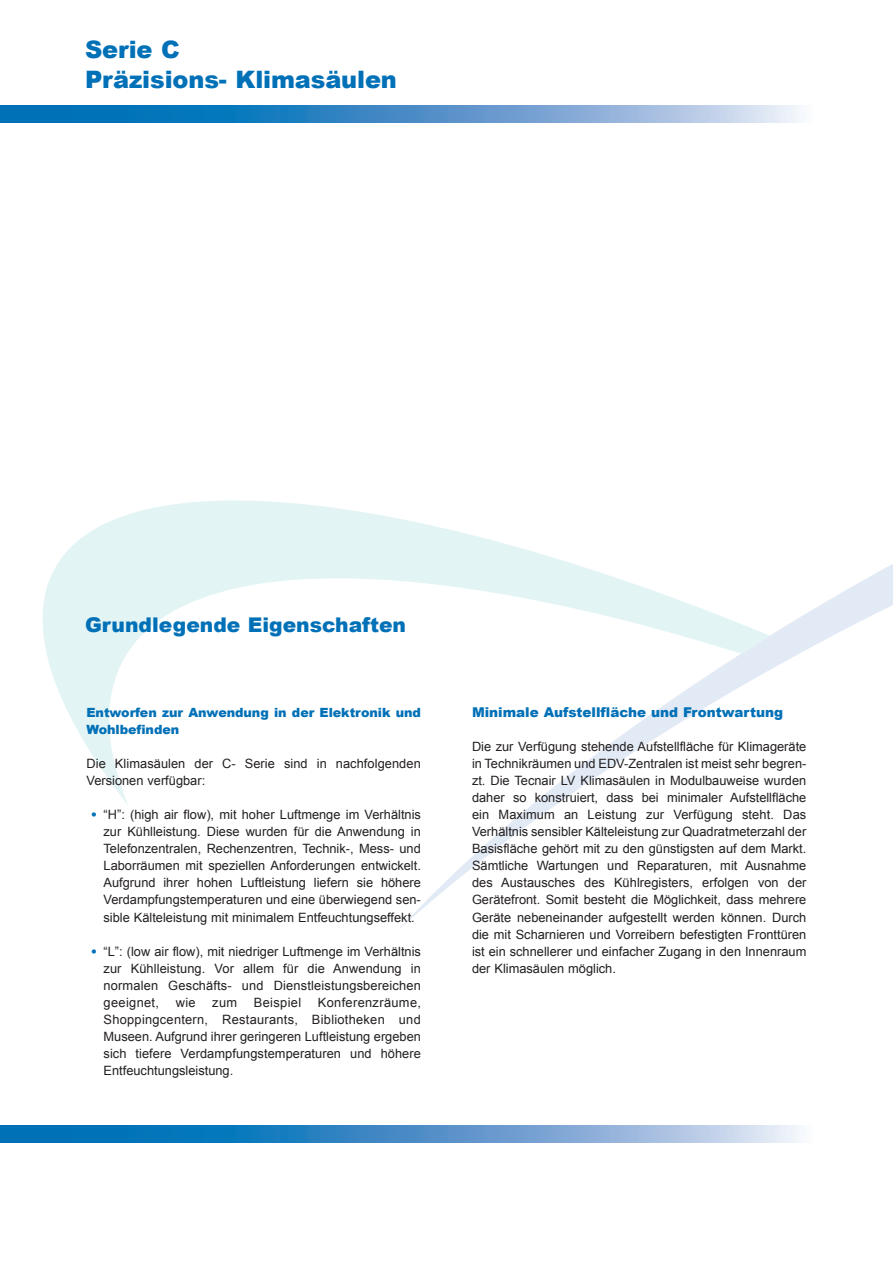
<style>
.page{position:relative;width:893px;height:1263px;background:#fff}
.page>*{position:absolute;margin:0;border:0;box-sizing:border-box;transform-origin:0 0}
.t1{font:900 24px/30px "Arial";letter-spacing:-.005em;color:#0070b7}
.t2{font:900 20.25px "Arial";color:#0070b7}
.t3{font:900 13.5px "Arial";color:#0070b7}
.t4{font:12.9px/17px "Arial";color:#231f20;text-align:justify}
.t5{font:12.9px "Arial";letter-spacing:.025em;color:#231f20}
.t6{font:900 12.75px/17px "Arial";letter-spacing:-.005em;color:#0070b7}
.s1{font-weight:900;color:#0070b7}
</style>
<div class="page">
<svg style="left:401px;top:564px;width:491px;height:363px"></svg>
<svg style="left:42px;top:500px;width:727px;height:306px"></svg>
<svg style="left:0;top:1125px;width:799px;height:18px;background:#5297cb"></svg>
<svg style="left:0;top:105px;width:799px;height:17px;background:#5297cb"></svg>
<svg style="left:892px;top:564px;width:1px;height:41px"></svg>
<h1 class="t1" style="left:85px;top:33px;width:313px">Serie C<br>Präzisions- Klimasäulen</h1>
<h2 class="t2" style="left:85px;top:610px;width:323px">Grundlegende Eigenschaften</h2>
<p class="t6" style="left:87px;top:704px;width:336px">Entworfen zur Anwendung in der Elektronik und<br>Wohlbefinden</p>
<p class="t4" style="left:87px;top:755px;width:336px">Die Klimasäulen der C- Serie sind in nachfolgenden<br>Versionen verfügbar:</p>
<p class="t4" style="left:104px;top:806px;width:319px;text-indent:-13px"><span class="s1">•</span> “H”: (high air flow), mit hoher Luftmenge im Verhältnis zur Kühlleistung. Diese wurden für die Anwendung in Telefonzentralen, Rechenzentren, Technik-, Mess- und Laborräumen mit speziellen Anforderungen entwickelt.<br>Aufgrund ihrer hohen Luftleistung liefern sie höhere Verdampfungstemperaturen und eine überwiegend sen&shy;sible Kälteleistung mit minimalem Entfeuchtungseffekt.</p>
<p class="t4" style="left:104px;top:943px;width:319px;text-indent:-13px"><span class="s1">•</span> “L”: (low air flow), mit niedriger Luftmenge im Verhältnis zur Kühlleistung. Vor allem für die Anwendung in normalen Geschäfts- und Dienstleistungsbereichen geeignet,</p>
<p class="t4" style="left:104px;top:994px;width:319px;text-indent:214px">Konferenzräume, Shoppingcentern, Restaurants, Bibliotheken und Museen. Aufgrund ihrer geringeren Luftleistung ergeben sich tiefere Verdampfungstemperaturen und höhere Entfeuchtungsleistung.</p>
<p class="t4" style="left:176px;top:994px;width:21px">wie</p>
<p class="t4" style="left:212px;top:994px;width:26px">zum</p>
<p class="t5" style="left:254px;top:993px;width:49px">Beispiel</p>
<p class="t3" style="left:472px;top:703px;width:313px">Minimale Aufstellfläche und Frontwartung</p>
<p class="t4" style="left:472px;top:738px;width:336px">Die zur Verfügung stehende Aufstellfläche für Klimageräte in Technikräumen und EDV-Zentralen ist meist sehr begren&shy;zt. Die Tecnair LV Klimasäulen in Modulbauweise wurden daher so konstruiert, dass bei minimaler Aufstellfläche ein Maximum an Leistung zur Verfügung steht. Das Verhältnis sensibler Kälteleistung zur Quadratmeterzahl der Basisfläche gehört mit zu den günstigsten auf dem Markt.<br>Sämtliche Wartungen und Reparaturen, mit Ausnahme des Austausches des Kühlregisters, erfolgen von der Gerätefront. Somit besteht die Möglichkeit, dass mehrere Geräte nebeneinander aufgestellt werden können. Durch die mit Scharnieren und Vorreibern befestigten Fronttüren ist ein schnellerer und einfacher Zugang in den Innenraum der Klimasäulen möglich.</p>
</div>
